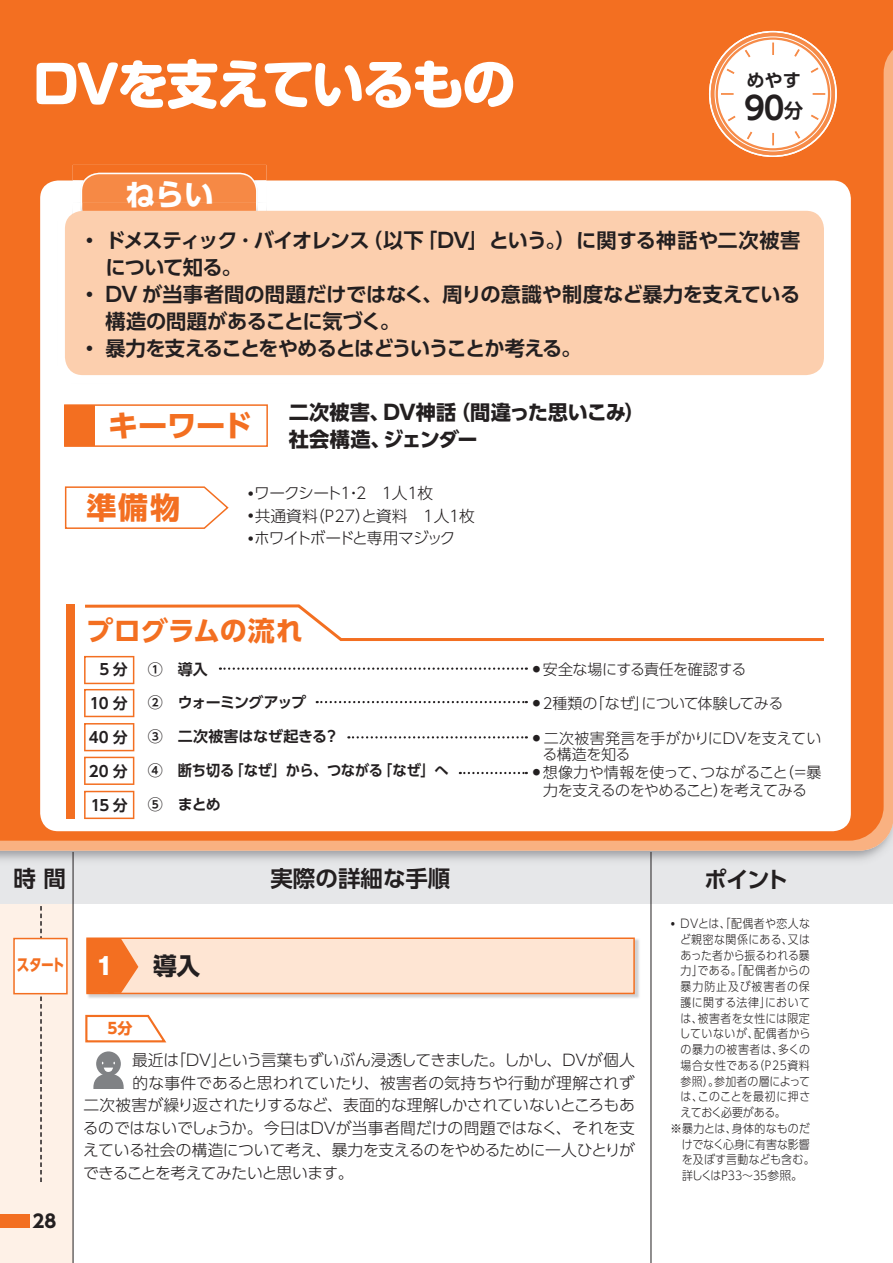
<style>
.page{position:relative;width:893px;height:1263px;background:#fff}
.page>*{position:absolute;margin:0;border:0;box-sizing:border-box;transform-origin:0 0}
.t1{font:800 52.5px "Soft Go Std";letter-spacing:-.05em;color:#fff}
.t2{font:700 31.5px "UD Shin Go Pro De";color:#231f20}
.t3{font:700 30px "UD Shin Go Pro";letter-spacing:-.02em;color:#f36f21}
.t4{font:700 30px "UD Shin Go Pro";color:#fff}
.t5{font:700 27px "UD Shin Go Pro";letter-spacing:.005em;color:#f36f21}
.t6{font:700 24px "UD Shin Go Pro";color:#231f20}
.t7{font:700 24px "Gothic MB101 Pro";color:#fff}
.t8{font:700 22.5px "UD Shin Go Pro De";color:#231f20}
.t9{font:700 20.25px "UD Shin Go Pro De";letter-spacing:-.03em;color:#231f20}
.t10{font:700 20.25px "UD Shin Go Pro De";color:#231f20}
.t11{font:700 20.25px/27px "UD Shin Go Pro";letter-spacing:-.02em;color:#231f20}
.t12{font:700 20.25px "UD Shin Go Pro De";letter-spacing:-.07em;color:#231f20}
.t13{font:700 18px "UD Shin Go Pro De";color:#231f20}
.t14{font:700 18px "UD Shin Go Pro";color:#231f20}
.t15{font:700 16.5px "UD Shin Go Pro";color:#f36f21;scale:.77 1}
.t16{font:300 15.75px "UD Shin Go Pro";letter-spacing:-.02em;color:#231f20}
.t17{font:300 15.75px "UD Shin Go Pro";color:#231f20}
.t18{font:300 15.75px "UD Shin Go Pro";letter-spacing:.005em;color:#231f20}
.t19{font:300 15.75px "UD Shin Go Pro";letter-spacing:-.05em;color:#231f20}
.t20{font:300 15.75px "UD Shin Go Pro";letter-spacing:-.185em;color:#231f20}
.t21{font:300 15.75px "UD Shin Go Pro";letter-spacing:-.075em;color:#231f20}
.t22{font:700 15.15px "UD Shin Go Pro";color:#f36f21}
.t23{font:300 15px/18px "UD Shin Go Pro";letter-spacing:-.03em;color:#231f20;text-align:center}
.t24{font:700 15px "UD Shin Go Pro De";letter-spacing:-.015em;color:#231f20}
.t25{font:300 15px/16.5px "UD Shin Go Pro";letter-spacing:-.005em;color:#231f20}
.t26{font:700 15px "UD Shin Go Pro De";letter-spacing:-.06em;color:#231f20}
.t27{font:300 12px "UD Shin Go Pro";letter-spacing:.02em;color:#231f20;scale:.91 1}
.t28{font:300 12px "UD Shin Go Pro";letter-spacing:.05em;color:#231f20;scale:.91 1}
.t29{font:300 12px "UD Shin Go Pro";letter-spacing:.02em;color:#231f20}
.t30{font:300 12px "UD Shin Go Pro";color:#231f20;scale:.91 1}
.t31{font:300 12px "UD Shin Go Pro";letter-spacing:.04em;color:#231f20;scale:.91 1}
.t32{font:300 12px "UD Shin Go Pro";letter-spacing:-.01em;color:#231f20;scale:.91 1}
.t33{font:300 12px "UD Shin Go Pro";letter-spacing:.06em;color:#231f20;scale:.91 1}
.t34{font:300 12px "UD Shin Go Pro";letter-spacing:.045em;color:#231f20;scale:.91 1}
.t35{font:300 12px "UD Shin Go Pro";letter-spacing:-.02em;color:#231f20;scale:.91 1}
.t36{font:300 12px "UD Shin Go Pro";letter-spacing:.085em;color:#231f20;scale:.91 1}
.t37{font:300 12px "UD Shin Go Pro";letter-spacing:-.035em;color:#231f20;scale:.91 1}
.s1{font-size:19.5px}
.s2{font-size:18.9px}
.s3{font-family:"Shin Go Pro";font-size:15.75px}
</style>
<div class="page">
<div style="left:0;top:901px;width:73px;height:362px;background:#fef1e7"></div>
<svg style="left:0;top:807px;width:893px;height:97px;background:#e2d8d3"></svg>
<div style="left:0;top:0;width:893px;height:841px;background:#f36f21"></div>
<div style="left:705px;top:27px;width:140px;height:138px;background:#f36f21"></div>
<div style="left:709px;top:31px;width:128px;height:126px;border:4px solid #fff;border-radius:50%"></div>
<svg style="left:711px;top:33px;width:124px;height:122px;background:#f79d64"></svg>
<div style="left:718px;top:40px;width:110px;height:108px;background:#fff;border-radius:50%"></div>
<svg style="left:769px;top:39px;width:9px;height:16px"></svg>
<svg style="left:769px;top:132px;width:9px;height:17px"></svg>
<svg style="left:717px;top:89px;width:17px;height:9px"></svg>
<svg style="left:812px;top:89px;width:17px;height:9px"></svg>
<svg style="left:794px;top:44px;width:29px;height:29px"></svg>
<svg style="left:794px;top:114px;width:30px;height:30px"></svg>
<svg style="left:723px;top:115px;width:30px;height:29px"></svg>
<svg style="left:722px;top:45px;width:29px;height:29px"></svg>
<div style="left:40px;top:180px;width:811px;height:651px;background:#fff;border-radius:18px"></div>
<hr style="left:73px;top:852px;width:1px;height:411px;background:#231f20">
<hr style="left:651px;top:852px;width:1px;height:411px;background:#231f20">
<svg style="left:64px;top:486px;width:165px;height:43px"></svg>
<img style="left:73px;top:165px;width:193px;height:15px">
<svg style="left:81px;top:173px;width:177px;height:30px;background:#f68f50"></svg>
<img style="left:81px;top:203px;width:177px;height:8px">
<div style="left:65px;top:211px;width:759px;height:164px;background:#fccfae;border-radius:18px"></div>
<div style="left:0;top:1214px;width:30px;height:14px;background:#f36f21"></div>
<svg style="left:40px;top:906px;width:2px;height:276px"></svg>
<div style="left:13px;top:938px;width:55px;height:56px;background:#fff;border:2px solid #f36f21"></div>
<img style="left:87px;top:939px;width:552px;height:59px">
<div style="left:86px;top:937px;width:549px;height:57px;background:#fee5d3;border:2px solid #f36f21"></div>
<svg style="left:87px;top:939px;width:51px;height:54px;background:#f4813d"></svg>
<svg style="left:85px;top:1014px;width:82px;height:29px"></svg>
<div style="left:96px;top:1051px;width:25px;height:25px;background:#808285;border-radius:50%"></div>
<svg style="left:93px;top:1062px;width:31px;height:27px"></svg>
<div style="left:64px;top:404px;width:204px;height:43px;background:#fff;border:2px solid #f36f21"></div>
<div style="left:65px;top:405px;width:30px;height:41px;background:#f36f21"></div>
<div style="left:36px;top:59px;width:486px;height:58px;background:#f36f21"></div>
<svg style="left:84px;top:656px;width:50px;height:61px"></svg>
<svg style="left:84px;top:723px;width:50px;height:28px"></svg>
<svg style="left:84px;top:757px;width:50px;height:28px"></svg>
<svg style="left:84px;top:791px;width:50px;height:28px"></svg>
<img style="left:74px;top:604px;width:1px;height:215px">
<div style="left:66px;top:604px;width:8px;height:215px;background:#f36f21"></div>
<svg style="left:85px;top:604px;width:739px;height:37px"></svg>
<svg style="left:220px;top:667px;width:307px;height:3px"></svg>
<svg style="left:317px;top:701px;width:210px;height:2px"></svg>
<svg style="left:348px;top:736px;width:179px;height:2px"></svg>
<svg style="left:460px;top:772px;width:67px;height:2px"></svg>
<h1 class="t1" style="left:33px;top:47px;width:483px">DVを支えているもの</h1>
<h3 class="t4" style="left:125px;top:170px;width:90px">ねらい</h3>
<p class="t13" style="left:746px;top:65px;width:56px">めやす</p>
<h2 class="t2" style="left:744px;top:82px;width:61px">90<span class="s1">分</span></h2>
<p class="t9" style="left:80px;top:224px;width:722px">・ ドメスティック･バイオレンス（以下「DV」という。）に関する神話や二次被害</p>
<p class="t9" style="left:106px;top:251px;width:138px">について知る。</p>
<p class="t10" style="left:80px;top:278px;width:722px">・ DV が当事者間の問題だけではなく、周りの意識や制度など暴力を支えている</p>
<p class="t9" style="left:106px;top:305px;width:296px">構造の問題があることに気づく。</p>
<p class="t12" style="left:80px;top:332px;width:503px">・ 暴力を支えることをやめるとはどういうことか考える。</p>
<h3 class="t3" style="left:108px;top:401px;width:146px">キーワード</h3>
<p class="t11" style="left:289px;top:399px;width:357px">二次被害、DV神話（間違った思いこみ）社会構造、ジェンダー</p>
<h3 class="t3" style="left:87px;top:483px;width:95px">準備物</h3>
<p class="t20" style="left:247px;top:481px;width:188px"><span class="s2">•</span>ワークシート１・２　１人１枚</p>
<p class="t17" style="left:247px;top:503px;width:230px"><span class="s2">•</span>共通資料（P27）と資料　1人１枚</p>
<p class="t21" style="left:247px;top:526px;width:210px"><span class="s2">•</span>ホワイトボードと専用マジック</p>
<h3 class="t5" style="left:86px;top:609px;width:218px">プログラムの流れ</h3>
<p class="t24" style="left:100px;top:658px;width:30px">5分</p>
<p class="t24" style="left:90px;top:691px;width:39px">10 分</p>
<p class="t24" style="left:89px;top:725px;width:40px">40 分</p>
<p class="t24" style="left:89px;top:759px;width:40px">20 分</p>
<p class="t24" style="left:91px;top:793px;width:38px">15 分</p>
<p class="t24" style="left:148px;top:657px;width:62px">①　導入</p>
<p class="t26" style="left:148px;top:690px;width:160px">②　ウォーミングアップ</p>
<p class="t24" style="left:148px;top:724px;width:193px">③　二次被害はなぜ起きる？</p>
<p class="t24" style="left:148px;top:758px;width:302px">④　断ち切る「なぜ」から、つながる「なぜ」へ</p>
<p class="t24" style="left:148px;top:792px;width:74px">⑤　まとめ</p>
<p class="t23" style="left:533px;top:660px;width:215px"><sup>●</sup> 安全な場にする責任を確認する</p>
<p class="t23" style="left:533px;top:694px;width:252px"><sup>●</sup> 2種類の「なぜ」について体験してみる</p>
<p class="t25" style="left:543px;top:729px;width:280px;text-indent:-10px"><sup>●</sup> 二次被害発言を手がかりにＤＶを支えている構造を知る</p>
<p class="t23" style="left:533px;top:763px;width:290px"><sup>●</sup> 想像力や情報を使って、つながること（＝暴力を支えるのをやめること）を考えてみる</p>
<h3 class="t8" style="left:14px;top:861px;width:54px">時 間</h3>
<h3 class="t8" style="left:270px;top:860px;width:182px">実際の詳細な手順</h3>
<h3 class="t8" style="left:704px;top:861px;width:85px">ポイント</h3>
<p class="t15" style="left:17px;top:952px;width:63px">スタート</p>
<h3 class="t7" style="left:96px;top:946px;width:20px">1</h3>
<h3 class="t6" style="left:153px;top:946px;width:49px">導入</h3>
<p class="t22" style="left:108px;top:1016px;width:27px">5分</p>
<p class="t14" style="left:33px;top:1206px;width:25px">28</p>
<p class="t16" style="left:132px;top:1047px;width:504px">最近は「DV」という言葉もずいぶん浸透してきました。しかし、DVが個人</p>
<p class="t18" style="left:132px;top:1070px;width:504px">的な事件であると思われていたり、被害者の気持ちや行動が理解されず</p>
<p class="t16" style="left:83px;top:1092px;width:553px">二次被害が繰り返されたりするなど、表面的な理解しかされていないところもあ</p>
<p class="t17" style="left:83px;top:1115px;width:554px">るのではないでしょうか。今日はDVが当事者間だけの問題ではなく、それを支</p>
<p class="t16" style="left:83px;top:1137px;width:553px">えている社会の構造について考え、暴力を支えるのをやめるために一人ひとりが</p>
<p class="t19" style="left:83px;top:1160px;width:272px">できることを考えてみたいと思います。</p>
<p class="t27" style="left:670px;top:914px;width:155px"><span class="s3">•</span> DVとは、「配偶者や恋人な</p>
<p class="t31" style="left:680px;top:930px;width:144px">ど親密な関係にある、又は</p>
<p class="t32" style="left:681px;top:945px;width:143px">あった者から振るわれる暴</p>
<p class="t27" style="left:681px;top:961px;width:144px">力」である。「配偶者からの</p>
<p class="t36" style="left:681px;top:977px;width:143px">暴力防止及び被害者の保</p>
<p class="t27" style="left:681px;top:993px;width:144px">護に関する法律」において</p>
<p class="t27" style="left:680px;top:1008px;width:144px">は、被害者を女性には限定</p>
<p class="t33" style="left:679px;top:1024px;width:145px">していないが、配偶者から</p>
<p class="t28" style="left:681px;top:1040px;width:144px">の暴力の被害者は、多くの</p>
<p class="t28" style="left:681px;top:1056px;width:144px">場合女性である（P25資料</p>
<p class="t27" style="left:681px;top:1071px;width:144px">参照）。参加者の層によって</p>
<p class="t34" style="left:680px;top:1087px;width:144px">は、このことを最初に押さ</p>
<p class="t37" style="left:680px;top:1103px;width:117px">えておく必要がある。</p>
<p class="t29" style="left:670px;top:1119px;width:141px">※ 暴力とは、身体的なものだ</p>
<p class="t35" style="left:682px;top:1134px;width:142px">けでなく心身に有害な影響</p>
<p class="t27" style="left:682px;top:1150px;width:147px">を及ぼす言動なども含む。</p>
<p class="t30" style="left:682px;top:1165px;width:134px">詳しくはP33〜35参照。</p>
</div>
